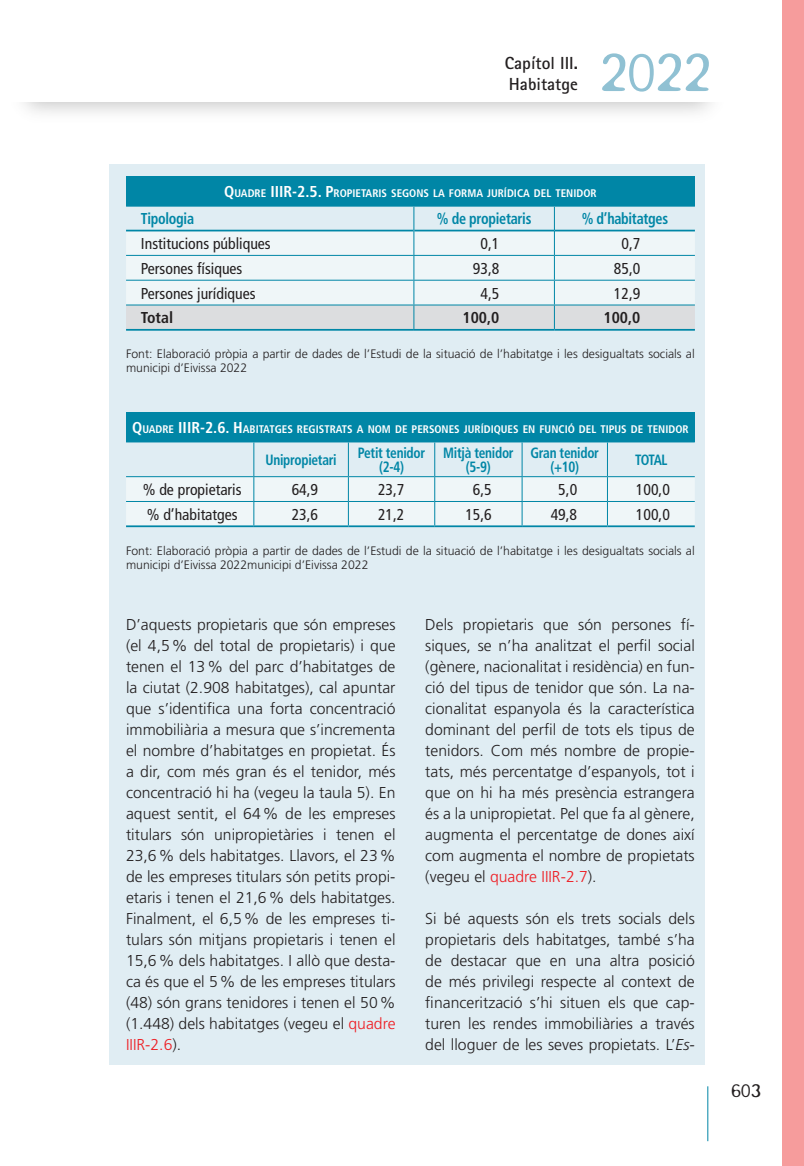
<style>
.page{position:relative;width:804px;height:1166px;background:#fff}
.page>*{position:absolute;margin:0;border:0;box-sizing:border-box;transform-origin:0 0}
.t1{font:300 61.07px "Blur";color:#90c1d3}
.t2{font:300 21px "Blur";color:#231f20}
.t3{font:700 17.5px/21px "Rotis Sans Serif";color:#231f20}
.t4{font:300 15.75px/21px "Frutiger LT Std";color:#231f20;text-align:justify}
.t5{font:condensed 15.75px "Frutiger LT Std";color:#231f20}
.t6{font:700 condensed 15.75px "Frutiger LT Std";letter-spacing:-.02em;color:#0086a6;scale:.9 1}
.t7{font:700 condensed 15.75px "Frutiger LT Std";color:#231f20}
.t8{font:700 condensed 14.88px/14px "Frutiger LT Std";letter-spacing:-.02em;color:#0086a6;text-align:center;scale:.9 1}
.t9{font:300 12.25px/14px "Frutiger LT Std";color:#231f20}
.t10{font:700 condensed 11.03px "Frutiger LT Std";color:#fff}
.s1{font-size:15.75px}
.s2{color:#ee1d23}
.s3{font-style:italic}
</style>
<div class="page">
<hr style="left:707px;top:1086px;width:1px;height:55px;background:#0086a6">
<div style="left:782px;top:0;width:22px;height:1166px;background:#f69c9c"></div>
<div style="left:109px;top:164px;width:595px;height:900px;background:#e0edf3"></div>
<div style="left:126px;top:176px;width:569px;height:30px;background:#0086a6"></div>
<hr style="left:126px;top:205px;width:288px;height:2px;background:#0086a6">
<hr style="left:414px;top:205px;width:140px;height:2px;background:#0086a6">
<hr style="left:554px;top:205px;width:141px;height:2px;background:#0086a6">
<hr style="left:126px;top:329px;width:288px;height:2px;background:#0086a6">
<hr style="left:414px;top:329px;width:140px;height:2px;background:#0086a6">
<hr style="left:554px;top:329px;width:141px;height:2px;background:#0086a6">
<svg style="left:126px;top:207px;width:569px;height:123px"></svg>
<div style="left:126px;top:412px;width:568px;height:29px;background:#0086a6"></div>
<hr style="left:126px;top:441px;width:128px;height:1px;background:#0086a6">
<hr style="left:254px;top:441px;width:94px;height:1px;background:#0086a6">
<hr style="left:348px;top:441px;width:87px;height:1px;background:#0086a6">
<hr style="left:435px;top:441px;width:87px;height:1px;background:#0086a6">
<hr style="left:522px;top:441px;width:85px;height:1px;background:#0086a6">
<hr style="left:607px;top:441px;width:87px;height:1px;background:#0086a6">
<hr style="left:126px;top:525px;width:128px;height:2px;background:#0086a6">
<hr style="left:254px;top:525px;width:94px;height:2px;background:#0086a6">
<hr style="left:348px;top:525px;width:87px;height:2px;background:#0086a6">
<hr style="left:435px;top:525px;width:87px;height:2px;background:#0086a6">
<hr style="left:522px;top:525px;width:85px;height:2px;background:#0086a6">
<hr style="left:607px;top:525px;width:87px;height:2px;background:#0086a6">
<hr style="left:126px;top:476px;width:128px;height:1px;background:#0086a6">
<hr style="left:254px;top:476px;width:94px;height:1px;background:#0086a6">
<hr style="left:348px;top:476px;width:87px;height:1px;background:#0086a6">
<hr style="left:435px;top:476px;width:87px;height:1px;background:#0086a6">
<hr style="left:522px;top:476px;width:85px;height:1px;background:#0086a6">
<hr style="left:607px;top:476px;width:87px;height:1px;background:#0086a6">
<hr style="left:253px;top:442px;width:1px;height:34px;background:#0086a6">
<hr style="left:348px;top:442px;width:1px;height:34px;background:#0086a6">
<hr style="left:434px;top:442px;width:1px;height:34px;background:#0086a6">
<hr style="left:521px;top:442px;width:1px;height:34px;background:#0086a6">
<hr style="left:607px;top:442px;width:1px;height:34px;background:#0086a6">
<svg style="left:126px;top:477px;width:568px;height:49px"></svg>
<p class="t3" style="left:505px;top:52px;width:75px">Capítol III.<br>Habitatge</p>
<h1 class="t1" style="left:599px;top:38px;width:113px">2022</h1>
<p class="t10" style="left:224px;top:186px;width:374px"><span class="s1">Q</span>UADRE <span class="s1">IIIR-2.5. P</span>ROPIETARIS SEGONS LA FORMA JURÍDICA DEL TENIDOR</p>
<p class="t6" style="left:141px;top:209px;width:61px">Tipologia</p>
<p class="t6" style="left:437px;top:209px;width:107px">% de propietaris</p>
<p class="t6" style="left:581px;top:209px;width:97px">% d’habitatges</p>
<p class="t5" style="left:141px;top:234px;width:131px">Institucions públiques</p>
<p class="t5" style="left:480px;top:234px;width:20px">0,1</p>
<p class="t5" style="left:621px;top:234px;width:20px">0,7</p>
<p class="t5" style="left:141px;top:259px;width:103px">Persones físiques</p>
<p class="t5" style="left:473px;top:259px;width:28px">93,8</p>
<p class="t5" style="left:614px;top:259px;width:28px">85,0</p>
<p class="t5" style="left:141px;top:284px;width:116px">Persones jurídiques</p>
<p class="t5" style="left:480px;top:284px;width:20px">4,5</p>
<p class="t5" style="left:614px;top:284px;width:28px">12,9</p>
<p class="t7" style="left:141px;top:308px;width:34px">Total</p>
<p class="t7" style="left:462px;top:308px;width:38px">100,0</p>
<p class="t7" style="left:603px;top:308px;width:38px">100,0</p>
<p class="t9" style="left:126px;top:347px;width:570px">Font: Elaboració pròpia a partir de dades de l’Estudi de la situació de l’habitatge i les desigualtats socials al municipi d’Eivissa 2022</p>
<p class="t10" style="left:132px;top:422px;width:558px"><span class="s1">Q</span>UADRE <span class="s1">IIIR-2.6. H</span>ABITATGES REGISTRATS A NOM DE PERSONES JURÍDIQUES EN FUNCIÓ DEL TIPUS DE TENIDOR</p>
<p class="t8" style="left:265px;top:452px;width:81px">Unipropietari</p>
<p class="t8" style="left:358px;top:445px;width:76px">Petit tenidor (2-4)</p>
<p class="t8" style="left:443px;top:445px;width:80px">Mitjà tenidor (5-9)</p>
<p class="t8" style="left:530px;top:445px;width:77px">Gran tenidor (+10)</p>
<p class="t8" style="left:635px;top:452px;width:37px">TOTAL</p>
<p class="t5" style="left:143px;top:480px;width:100px">% de propietaris</p>
<p class="t5" style="left:292px;top:480px;width:28px">64,9</p>
<p class="t5" style="left:378px;top:480px;width:28px">23,7</p>
<p class="t5" style="left:473px;top:480px;width:20px">6,5</p>
<p class="t5" style="left:558px;top:480px;width:20px">5,0</p>
<p class="t5" style="left:636px;top:480px;width:36px">100,0</p>
<p class="t5" style="left:147px;top:505px;width:92px">% d’habitatges</p>
<p class="t5" style="left:292px;top:505px;width:28px">23,6</p>
<p class="t5" style="left:378px;top:505px;width:28px">21,2</p>
<p class="t5" style="left:465px;top:505px;width:28px">15,6</p>
<p class="t5" style="left:550px;top:505px;width:28px">49,8</p>
<p class="t5" style="left:636px;top:505px;width:36px">100,0</p>
<p class="t9" style="left:126px;top:543px;width:570px">Font: Elaboració pròpia a partir de dades de l’Estudi de la situació de l’habitatge i les desigualtats socials al municipi d’Eivissa 2022municipi d’Eivissa 2022</p>
<p class="t4" style="left:126px;top:614px;width:271px">D’aquests propietaris que són empreses (el 4,5% del total de propietaris) i que tenen el 13% del parc d’habitatges de la ciutat (2.908 habitatges), cal apuntar que s’identifica una forta concentració immobiliària a mesura que s’incrementa el nombre d’habitatges en propietat. És a dir, com més gran és el tenidor, més concentració hi ha (vegeu la taula 5). En aquest sentit, el 64% de les empreses titulars són unipropietàries i tenen el 23,6% dels habitatges. Llavors, el 23% de les empreses titulars són petits propi&shy;etaris i tenen el 21,6% dels habitatges.<br>Finalment, el 6,5% de les empreses ti&shy;tulars són mitjans propietaris i tenen el 15,6% dels habitatges. I allò que desta&shy;ca és que el 5% de les empreses titulars (48) són grans tenidores i tenen el 50% (1.448) dels habitatges (vegeu el <span class="s2">quadre IIIR-2.6</span>).</p>
<p class="t4" style="left:425px;top:614px;width:271px">Dels propietaris que són persones fí&shy;siques, se n’ha analitzat el perfil social (gènere, nacionalitat i residència) en fun&shy;ció del tipus de tenidor que són. La na&shy;cionalitat espanyola és la característica dominant del perfil de tots els tipus de tenidors. Com més nombre de propie&shy;tats, més percentatge d’espanyols, tot i que on hi ha més presència estrangera és a la unipropietat. Pel que fa al gènere, augmenta el percentatge de dones així com augmenta el nombre de propietats (vegeu el <span class="s2">quadre IIIR-2.7</span>).</p>
<p class="t4" style="left:425px;top:908px;width:271px">Si bé aquests són els trets socials dels propietaris dels habitatges, també s’ha de destacar que en una altra posició de més privilegi respecte al context de financerització s’hi situen els que cap&shy;turen les rendes immobiliàries a través del lloguer de les seves propietats. L’<span class="s3">Es-</span></p>
<h2 class="t2" style="left:731px;top:1079px;width:31px">603</h2>
</div>
